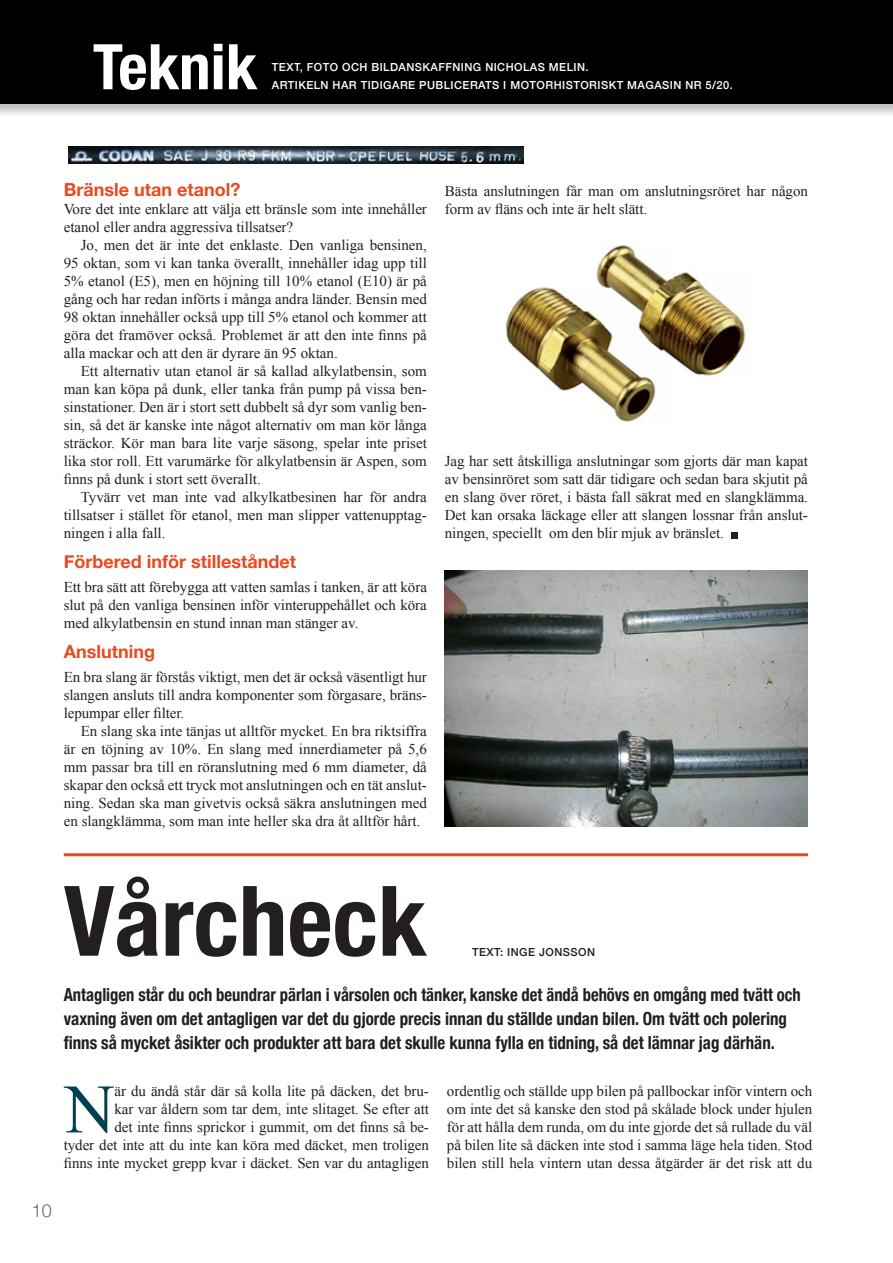
<style>
.page{position:relative;width:893px;height:1263px;background:#fff}
.page>*{position:absolute;margin:0;border:0;box-sizing:border-box;transform-origin:0 0}
.W-rubrik{font:700 condensed 97.5px "Helvetica Neue";color:#231f20}
.W_Bröd_utan_indrag{font:69.3px "Times New Roman";color:#00414e}
.Rubrik_A{font:700 condensed 63px "Helvetica Neue";color:#fff}
.Ingresstext{font:700 condensed 18px/24px "Helvetica Neue";color:#231f20;scale:.92 1}
.W-_underrubrik_orang{font:700 18px "Helvetica Neue";color:#e74a20}
.t1{font:300 18px "Helvetica Neue";color:#636366}
.W_Bröd_utan_indrag-2{font:15px/18px "Times New Roman";letter-spacing:-.005em;color:#231f20;text-align:justify}
.W_Bröd_med_indrag{font:15px/18px "Times New Roman";color:#231f20;text-align:justify}
.TEXT_O_FOTO{font:500 11.1px/18px "Helvetica Neue";letter-spacing:.04em;color:#fff}
.TEXT_O_FOTO-2{font:500 11.1px "Helvetica Neue";letter-spacing:.04em;color:#231f20}
</style>
<div class="page">
<svg style="left:731px;top:532px;width:6px;height:6px"></svg>
<img style="left:68px;top:147px;width:455px;height:16px">
<img style="left:505px;top:245px;width:241px;height:177px">
<img style="left:445px;top:571px;width:363px;height:255px">
<hr style="left:64px;top:853px;width:744px;height:3px;background:#e74a20">
<div style="left:0;top:0;width:893px;height:118px;background:#231f20;opacity:.3"></div>
<div style="left:0;top:0;width:893px;height:104px;background:#000"></div>
<p class="Rubrik_A" style="left:93px;top:15px;width:166px">Teknik</p>
<p class="TEXT_O_FOTO" style="left:272px;top:57px;width:462px">TEXT, FOTO OCH BILDANSKAFFNING NICHOLAS MELIN.<br>ARTIKELN HAR TIDIGARE PUBLICERATS I MOTORHISTORISKT MAGASIN NR 5/20.</p>
<p class="W-_underrubrik_orang" style="left:64px;top:175px;width:178px">Bränsle utan etanol?</p>
<p class="W_Bröd_utan_indrag-2" style="left:64px;top:200px;width:365px">Vore det inte enklare att välja ett bränsle som inte innehåller etanol eller andra aggressiva tillsatser?</p>
<p class="W_Bröd_med_indrag" style="left:64px;top:236px;width:365px;text-indent:17px">Jo, men det är inte det enklaste. Den vanliga bensinen, 95 oktan, som vi kan tanka överallt, innehåller idag upp till 5% etanol (E5), men en höjning till 10% etanol (E10) är på gång och har redan införts i många andra länder. Bensin med 98 oktan innehåller också upp till 5% etanol och kommer att göra det framöver också. Problemet är att den inte finns på alla mackar och att den är dyrare än 95 oktan.</p>
<p class="W_Bröd_med_indrag" style="left:64px;top:362px;width:365px;text-indent:17px">Ett alternativ utan etanol är så kallad alkylatbensin, som man kan köpa på dunk, eller tanka från pump på vissa ben&shy;sinstationer. Den är i stort sett dubbelt så dyr som vanlig ben&shy;sin, så det är kanske inte något alternativ om man kör långa sträckor. Kör man bara lite varje säsong, spelar inte priset lika stor roll. Ett varumärke för alkylatbensin är Aspen, som finns på dunk i stort sett överallt.</p>
<p class="W_Bröd_med_indrag" style="left:64px;top:488px;width:365px;text-indent:17px">Tyvärr vet man inte vad alkylkatbesinen har för andra tillsatser i stället för etanol, men man slipper vattenupptag&shy;ningen i alla fall.</p>
<p class="W-_underrubrik_orang" style="left:64px;top:547px;width:234px">Förbered inför stilleståndet</p>
<p class="W_Bröd_utan_indrag-2" style="left:64px;top:578px;width:365px">Ett bra sätt att förebygga att vatten samlas i tanken, är att köra slut på den vanliga bensinen inför vinteruppehållet och köra med alkylatbensin en stund innan man stänger av.</p>
<p class="W-_underrubrik_orang" style="left:64px;top:637px;width:93px">Anslutning</p>
<p class="W_Bröd_utan_indrag-2" style="left:64px;top:668px;width:365px">En bra slang är förstås viktigt, men det är också väsentligt hur slangen ansluts till andra komponenter som förgasare, bräns&shy;lepumpar eller filter.</p>
<p class="W_Bröd_med_indrag" style="left:64px;top:722px;width:365px;text-indent:17px">En slang ska inte tänjas ut alltför mycket. En bra riktsiffra är en töjning av 10%. En slang med innerdiameter på 5,6 mm passar bra till en röranslutning med 6 mm diameter, då skapar den också ett tryck mot anslutningen och en tät anslut&shy;ning. Sedan ska man givetvis också säkra anslutningen med en slangklämma, som man inte heller ska dra åt alltför hårt.</p>
<p class="W_Bröd_utan_indrag-2" style="left:445px;top:182px;width:365px">Bästa anslutningen får man om anslutningsröret har någon form av fläns och inte är helt slätt.</p>
<p class="W_Bröd_utan_indrag-2" style="left:445px;top:452px;width:365px">Jag har sett åtskilliga anslutningar som gjorts där man kapat av bensinröret som satt där tidigare och sedan bara skjutit på en slang över röret, i bästa fall säkrat med en slangklämma.<br>Det kan orsaka läckage eller att slangen lossnar från anslut&shy;ningen, speciellt om den blir mjuk av bränslet.</p>
<p class="W-rubrik" style="left:64px;top:840px;width:364px">Vårcheck</p>
<p class="Ingresstext" style="left:64px;top:981px;width:803px">Antagligen står du och beundrar pärlan i vårsolen och tänker, kanske det ändå behövs en omgång med tvätt och vaxning även om det antagligen var det du gjorde precis innan du ställde undan bilen. Om tvätt och polering finns så mycket åsikter och produkter att bara det skulle kunna fylla en tidning, så det lämnar jag därhän.</p>
<p class="TEXT_O_FOTO-2" style="left:472px;top:943px;width:124px">TEXT: INGE JONSSON</p>
<p class="W_Bröd_utan_indrag-2" style="left:64px;top:1082px;width:367px;text-align:right">är du ändå står där så kolla lite på däcken, det bru-<br>kar var åldern som tar dem, inte slitaget. Se efter att<br>det inte finns sprickor i gummit, om det finns så be-<br>tyder det inte att du inte kan köra med däcket, men troligen finns inte mycket grepp kvar i däcket. Sen var du antagligen</p>
<p class="W_Bröd_utan_indrag-2" style="left:447px;top:1082px;width:367px">ordentlig och ställde upp bilen på pallbockar inför vintern och om inte det så kanske den stod på skålade block under hjulen för att hålla dem runda, om du inte gjorde det så rullade du väl på bilen lite så däcken inte stod i samma läge hela tiden. Stod bilen still hela vintern utan dessa åtgärder är det risk att du</p>
<p class="W_Bröd_utan_indrag" style="left:65px;top:1063px;width:52px">N</p>
<p class="t1" style="left:32px;top:1196px;width:22px">10</p>
</div>
